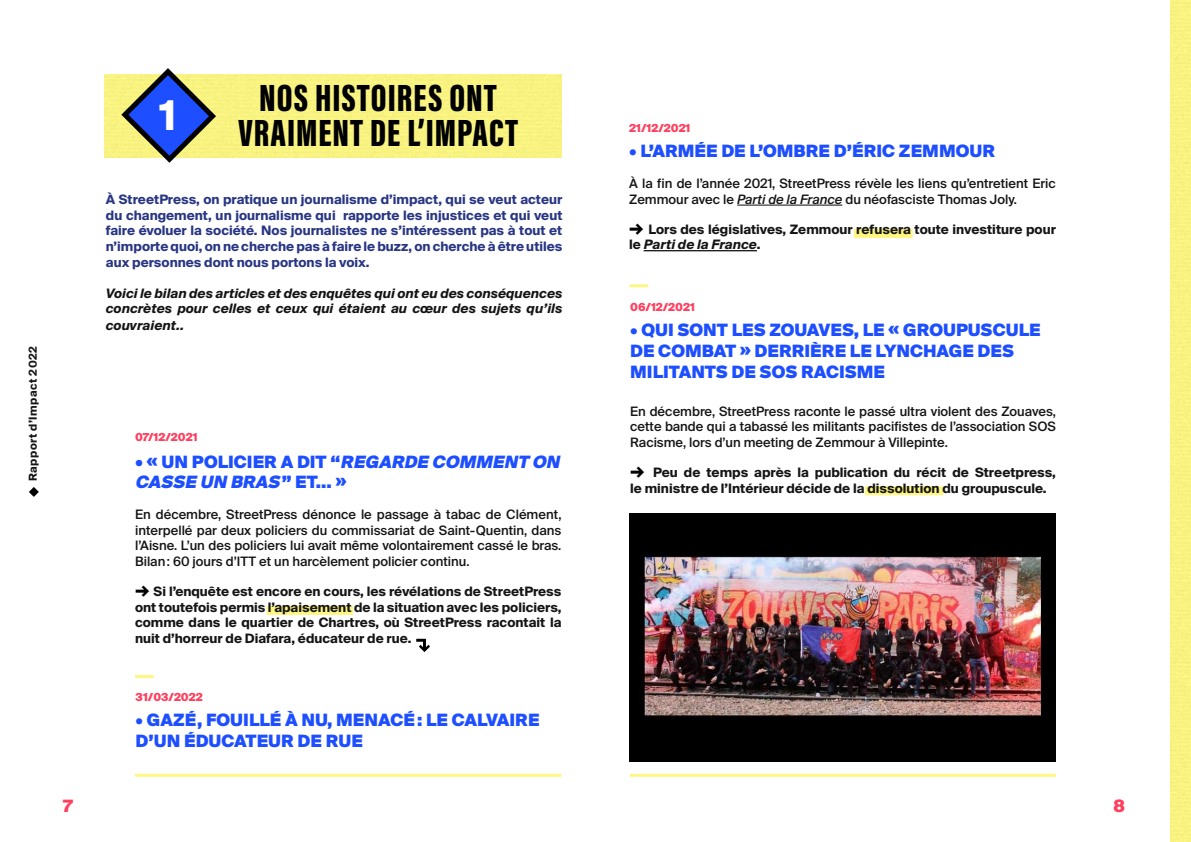
<style>
.page{position:relative;width:1191px;height:842px;background:#fff}
.page>*{position:absolute;margin:0;border:0;box-sizing:border-box;transform-origin:0 0}
.t1{font:700 41px "Suisse Intl";color:#fff}
.t2{font:900 39px/35px "Acumin Pro Extra Cond";letter-spacing:.025em;color:#000;text-align:center}
.t3{font:900 17px/21px "Suisse Intl";color:#1d4eff}
.t4{font:italic 900 17px/20.4px "Suisse Intl";color:#1d4eff}
.t5{font:900 17px "Suisse Intl";color:#ff3f5e}
.t6{font:500 13px/15.6px "Suisse Intl";color:#151515;text-align:justify}
.t7{font:700 13px/15.6px "Suisse Intl";color:#151515}
.t8{font:700 13px/15.6px "Suisse Intl";color:#283583;text-align:justify}
.t9{font:italic 700 13px/15.6px "Suisse Intl";color:#151515}
.t10{font:900 11px "Suisse Intl";color:#ff3f5e}
.t11{font:700 11px "Suisse Intl";letter-spacing:.04em;color:#151515}
.s1{font-weight:700;font-style:normal;font-size:18px}
.s2{font-style:normal}
.s3{font-weight:900;font-size:18px;color:#000}
.s4{font-weight:700}
.s5{font-style:italic}
</style>
<div class="page">
<svg style="left:29px;top:487px;width:10px;height:10px"></svg>
<div style="left:267px;top:606px;width:86px;height:9px;background:#fff782"></div>
<div style="left:865px;top:486px;width:78px;height:9px;background:#fff782"></div>
<div style="left:854px;top:229px;width:58px;height:9px;background:#fff782"></div>
<hr style="left:135px;top:675px;width:19px;height:3px;background:#fef783">
<hr style="left:629px;top:284px;width:19px;height:3px;background:#fef783">
<hr style="left:737px;top:205px;width:105px;height:1px;background:#151515">
<hr style="left:643px;top:250px;width:114px;height:1px;background:#151515">
<img style="left:629px;top:513px;width:427px;height:248px">
<hr style="left:630px;top:774px;width:426px;height:3px;background:#fef783">
<hr style="left:135px;top:774px;width:426px;height:3px;background:#fef783">
<svg style="left:118px;top:68px;width:102px;height:95px;background:#8f9da8"></svg>
<svg style="left:416px;top:639px;width:14px;height:13px"></svg>
<p class="t11" style="left:27px;top:481px;width:136px;rotate:-90deg">Rapport d’Impact 2022</p>
<h1 class="t1" style="left:159px;top:92px;width:19px">1</h1>
<h2 class="t2" style="left:238px;top:80px;width:281px">NOS HISTOIRES ONT<br>VRAIMENT DE L’IMPACT</h2>
<p class="t8" style="left:106px;top:192px;width:458px">À StreetPress, on pratique un journalisme d’impact, qui se veut acteur du changement, un journalisme qui rapporte les injustices et qui veut faire évoluer la société. Nos journalistes ne s’intéressent pas à tout et n’importe quoi, on ne cherche pas à faire le buzz, on cherche à être utiles aux personnes dont nous portons la voix.</p>
<p class="t9" style="left:106px;top:286px;width:458px">Voici le bilan des articles et des enquêtes qui ont eu des conséquences concrètes pour celles et ceux qui étaient au cœur des sujets qu’ils</p>
<p class="t9" style="left:106px;top:318px;width:80px">couvraient..</p>
<p class="t10" style="left:135px;top:431px;width:64px">07/12/2021</p>
<h3 class="t4" style="left:135px;top:451px;width:430px"><span class="s1">•</span> <span class="s2">« U N P O L I C I E R A D I T “</span> REGARDE COMMENT ON<br>CASSE UN BRAS<span class="s2">” E T. . . »</span></h3>
<p class="t6" style="left:135px;top:507px;width:428px">En décembre, StreetPress dénonce le passage à tabac de Clément, interpellé par deux policiers du commissariat de Saint-Quentin, dans l’Aisne. L’un des policiers lui avait même volontairement cassé le bras.<br>Bilan: 60 jours d’ITT et un harcèlement policier continu.</p>
<p class="t7" style="left:135px;top:584px;width:428px;text-align:justify"><span class="s3">→</span> Si l’enquête est encore en cours, les révélations de StreetPress ont toutefois permis l’apaisement de la situation avec les policiers, comme dans le quartier de Chartres, où StreetPress racontait la nuit d’horreur de Diafara, éducateur de rue.</p>
<p class="t10" style="left:136px;top:690px;width:69px">31/03/2022</p>
<h3 class="t3" style="left:136px;top:710px;width:405px;line-height:20.4px"><span class="s4">•</span> GAZÉ, FOUILLÉ À NU, MENACÉ: LE CALVAIRE<br>D’UN ÉDUCATEUR DE RUE</h3>
<p class="t10" style="left:629px;top:121px;width:63px">21/12/2021</p>
<h3 class="t3" style="left:629px;top:140px;width:367px"><span class="s4">•</span> L’ARMÉE DE L’OMBRE D’ÉRIC ZEMMOUR</h3>
<p class="t6" style="left:629px;top:176px;width:428px">À la fin de l’année 2021, StreetPress révèle les liens qu’entretient Eric<br>Zemmour avec le <span class="s5">Parti de la France</span> du néofasciste Thomas Joly.</p>
<p class="t7" style="left:629px;top:221px;width:428px"><span class="s3">→</span> Lors des législatives, Zemmour refusera toute investiture pour le <span class="s5">Parti de la France</span>.</p>
<p class="t10" style="left:630px;top:301px;width:66px">06/12/2021</p>
<h3 class="t3" style="left:630px;top:320px;width:412px"><span class="s4">•</span> QUI SONT LES ZOUAVES, LE « GROUPUSCULE<br>DE COMBAT » DERRIÈRE LE LYNCHAGE DES<br>MILITANTS DE SOS RACISME</h3>
<p class="t6" style="left:630px;top:403px;width:427px">En décembre, StreetPress raconte le passé ultra violent des Zouaves, cette bande qui a tabassé les militants pacifistes de l’association SOS Racisme, lors d’un meeting de Zemmour à Villepinte.</p>
<p class="t7" style="left:630px;top:465px;width:427px"><span class="s3">→</span> Peu de temps après la publication du récit de Streetpress, le ministre de l’Intérieur décide de la dissolution du groupuscule.</p>
<h3 class="t5" style="left:63px;top:796px;width:11px">7</h3>
<h3 class="t5" style="left:1113px;top:796px;width:14px">8</h3>
</div>
